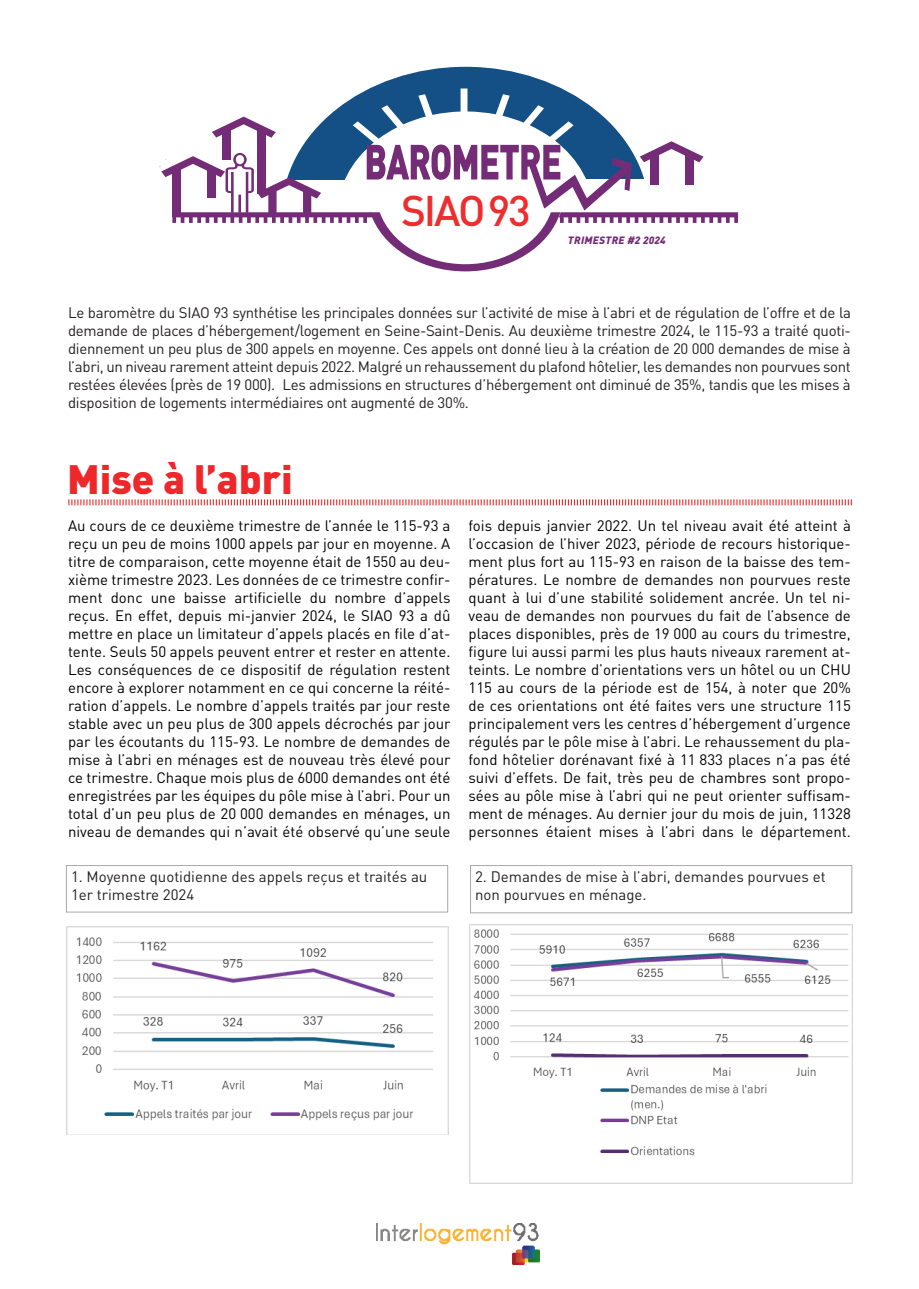
<style>
.page{position:relative;width:919px;height:1289px;background:#fff}
.page>*{position:absolute;margin:0;border:0;box-sizing:border-box;transform-origin:0 0}
.t1{font:500 42.3px "DINOT";letter-spacing:-.05em;color:#ee2d2e}
.t2{font:900 40.5px "DINOT";color:#ee272b}
.t3{font:15px/18px "DINOT";color:#000001;text-align:justify}
.t4{font:15px/18px "DINOT";color:#231f20}
.t5{font:italic 900 10.5px "DINOT";letter-spacing:.03em;color:#752c76}
.s1{font-style:inherit}
</style>
<div class="page">
<svg style="left:68px;top:499px;width:784px;height:7px"></svg>
<svg style="left:327px;top:67px;width:277px;height:50px;fill:#145085"></svg>
<svg style="left:161px;top:117px;width:577px;height:154px"></svg>
<img style="left:376px;top:1223px;width:163px;height:40px">
<div style="left:66px;top:865px;width:382px;height:47px;border:1px solid #a8a9ad"></div>
<div style="left:470px;top:865px;width:382px;height:48px;border:1px solid #a8a9ad"></div>
<img style="left:66px;top:926px;width:382px;height:208px">
<img style="left:469px;top:924px;width:383px;height:259px">
<h1 class="t1" style="left:401px;top:184px;width:131px">SIAO 93</h1>
<p class="t5" style="left:568px;top:233px;width:99px">TRIMESTRE #<span class="s1">2 2024</span></p>
<p class="t4" style="left:68px;top:303px;width:784px;text-align:justify">Le baromètre du SIAO 93 synthétise les principales données sur l’activité de mise à l’abri et de régulation de l’offre et de la demande de places d’hébergement/logement en Seine-Saint-Denis. Au deuxième trimestre 2024, le 115-93 a traité quoti&shy;diennement un peu plus de 300 appels en moyenne. Ces appels ont donné lieu à la création de 20 000 demandes de mise à l’abri, un niveau rarement atteint depuis 2022. Malgré un rehaussement du plafond hôtelier, les demandes non pourvues sont restées élevées (près de 19 000). Les admissions en structures d’hébergement ont diminué de 35%, tandis que les mises à disposition de logements intermédiaires ont augmenté de 30%.</p>
<h2 class="t2" style="left:67px;top:452px;width:227px">Mise à l’abri</h2>
<p class="t3" style="left:68px;top:516px;width:384px">Au cours de ce deuxième trimestre de l’année le 115-93 a reçu un peu de moins 1000 appels par jour en moyenne. A titre de comparaison, cette moyenne était de 1550 au deu&shy;xième trimestre 2023. Les données de ce trimestre confir&shy;ment donc une baisse artificielle du nombre d’appels reçus. En effet, depuis mi-janvier 2024, le SIAO 93 a dû mettre en place un limitateur d’appels placés en file d’at&shy;tente. Seuls 50 appels peuvent entrer et rester en attente.<br>Les conséquences de ce dispositif de régulation restent encore à explorer notamment en ce qui concerne la réité&shy;ration d’appels. Le nombre d’appels traités par jour reste stable avec un peu plus de 300 appels décrochés par jour par les écoutants du 115-93. Le nombre de demandes de mise à l’abri en ménages est de nouveau très élevé pour ce trimestre. Chaque mois plus de 6000 demandes ont été enregistrées par les équipes du pôle mise à l’abri. Pour un total d’un peu plus de 20 000 demandes en ménages, un niveau de demandes qui n’avait été observé qu’une seule</p>
<p class="t3" style="left:468px;top:516px;width:384px">fois depuis janvier 2022. Un tel niveau avait été atteint à l’occasion de l’hiver 2023, période de recours historique&shy;ment plus fort au 115-93 en raison de la baisse des tem&shy;pératures. Le nombre de demandes non pourvues reste quant à lui d’une stabilité solidement ancrée. Un tel ni&shy;veau de demandes non pourvues du fait de l’absence de places disponibles, près de 19 000 au cours du trimestre, figure lui aussi parmi les plus hauts niveaux rarement at&shy;teints. Le nombre d’orientations vers un hôtel ou un CHU 115 au cours de la période est de 154, à noter que 20% de ces orientations ont été faites vers une structure 115 principalement vers les centres d’hébergement d’urgence régulés par le pôle mise à l’abri. Le rehaussement du pla&shy;fond hôtelier dorénavant fixé à 11 833 places n’a pas été suivi d’effets. De fait, très peu de chambres sont propo&shy;sées au pôle mise à l’abri qui ne peut orienter suffisam&shy;ment de ménages. Au dernier jour du mois de juin, 11328 personnes étaient mises à l’abri dans le département.</p>
<p class="t4" style="left:71px;top:867px;width:358px">1. Moyenne quotidienne des appels reçus et traités au<br>1er trimestre 2024</p>
<p class="t4" style="left:475px;top:867px;width:352px">2. Demandes de mise à l’abri, demandes pourvues et non pourvues en ménage.</p>
</div>
